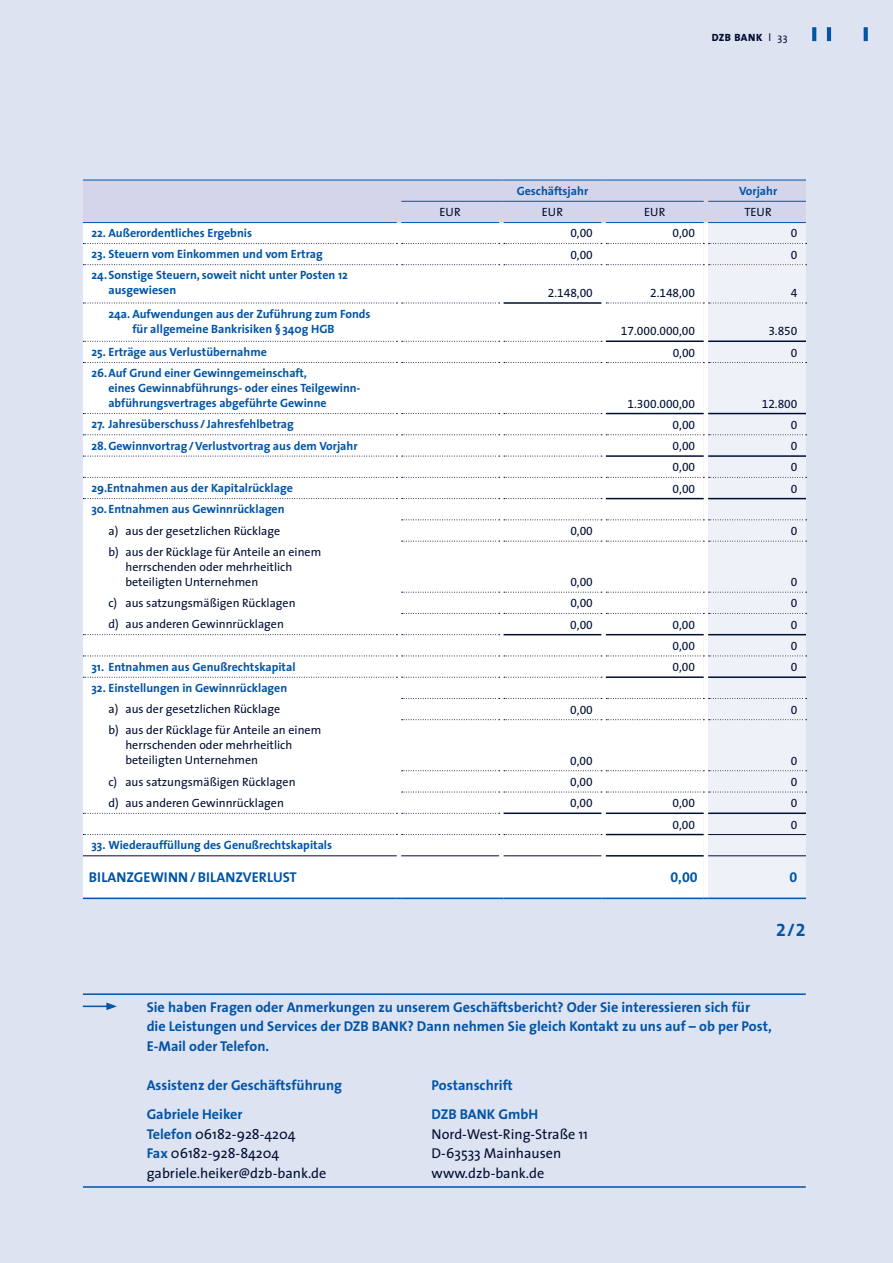
<style>
.page{position:relative;width:893px;height:1263px;background:#dee3f2}
.page>*{position:absolute;margin:0;border:0;box-sizing:border-box;transform-origin:0 0}
.t1{font:18px "The Sans Bold Expert";color:#0154a6}
.t2{font:700 14.25px/19.5px "The Sans";color:#0154a6}
.t3{font:14.25px "The Sans";color:#000e31}
.t4{font:14.25px "The Sans Bold Expert";color:#0154a6}
.t5{font:700 12px/15px "The Sans";color:#0154a6}
.t6{font:12px/15px "The Sans";color:#000e31}
.t7{font:12px "The Sans Expert";color:#000e31}
.t8{font:800 10.5px "The Sans";letter-spacing:.05em;color:#000e31}
.s1{font-weight:400}
.s2{font-weight:700;color:#0154a6}
</style>
<div class="page">
<svg style="left:812px;top:27px;width:4px;height:14px"></svg>
<hr style="left:827px;top:27px;width:4px;height:14px;background:#0154a6">
<svg style="left:864px;top:27px;width:4px;height:14px"></svg>
<svg style="left:83px;top:180px;width:724px;height:719px;background:#f5f6f9"></svg>
<hr style="left:83px;top:855px;width:314px;height:1px;background:#000e31">
<hr style="left:401px;top:855px;width:98px;height:1px;background:#000e31">
<hr style="left:504px;top:855px;width:97px;height:1px;background:#000e31">
<hr style="left:606px;top:834px;width:98px;height:1px;background:#000e31">
<hr style="left:606px;top:855px;width:98px;height:1px;background:#000e31">
<hr style="left:83px;top:993px;width:723px;height:2px;background:#0154a6">
<hr style="left:83px;top:1186px;width:723px;height:2px;background:#0154a6">
<hr style="left:83px;top:1005px;width:26px;height:2px;background:#0154a6">
<svg style="left:106px;top:1002px;width:11px;height:8px"></svg>
<p class="t8" style="left:712px;top:29px;width:78px">DZB BANK <span class="s1">l 33</span></p>
<p class="t5" style="left:517px;top:183px;width:73px">Geschäftsjahr</p>
<p class="t5" style="left:739px;top:183px;width:40px">Vorjahr</p>
<p class="t6" style="left:440px;top:204px;width:23px">EUR</p>
<p class="t6" style="left:542px;top:204px;width:23px">EUR</p>
<p class="t6" style="left:644px;top:204px;width:23px">EUR</p>
<p class="t6" style="left:744px;top:204px;width:29px">TEUR</p>
<p class="t5" style="left:91px;top:225px;width:162px">22. Außerordentliches Ergebnis</p>
<p class="t7" style="left:570px;top:223px;width:24px">0,00</p>
<p class="t7" style="left:673px;top:223px;width:24px">0,00</p>
<p class="t7" style="left:791px;top:223px;width:8px">0</p>
<p class="t5" style="left:91px;top:246px;width:233px">23. Steuern vom Einkommen und vom Ertrag</p>
<p class="t7" style="left:570px;top:245px;width:24px">0,00</p>
<p class="t7" style="left:791px;top:245px;width:8px">0</p>
<p class="t5" style="left:108px;top:268px;width:241px;text-indent:-17px">24.Sonstige Steuern, soweit nicht unter Posten 12 ausgewiesen</p>
<p class="t7" style="left:548px;top:283px;width:47px">2.148,00</p>
<p class="t7" style="left:650px;top:283px;width:47px">2.148,00</p>
<p class="t7" style="left:791px;top:283px;width:8px">4</p>
<p class="t5" style="left:132px;top:306px;width:240px;text-indent:-24px">24a. Aufwendungen aus der Zuführung zum Fonds für allgemeine Bankrisiken §340g HGB</p>
<p class="t7" style="left:621px;top:321px;width:76px">17.000.000,00</p>
<p class="t7" style="left:768px;top:321px;width:31px">3.850</p>
<p class="t5" style="left:91px;top:344px;width:177px">25. Erträge aus Verlustübernahme</p>
<p class="t7" style="left:673px;top:342px;width:24px">0,00</p>
<p class="t7" style="left:791px;top:342px;width:8px">0</p>
<p class="t5" style="left:108px;top:365px;width:253px;text-indent:-17px">26.Auf Grund einer Gewinngemeinschaft,<br>eines Gewinnabführungs‑ oder eines Teilgewinn&shy;abführungsvertrages abgeführte Gewinne</p>
<p class="t7" style="left:628px;top:393px;width:69px">1.300.000,00</p>
<p class="t7" style="left:762px;top:393px;width:37px">12.800</p>
<p class="t5" style="left:91px;top:416px;width:204px">27. Jahresüberschuss / Jahresfehlbetrag</p>
<p class="t7" style="left:673px;top:415px;width:24px">0,00</p>
<p class="t7" style="left:791px;top:415px;width:8px">0</p>
<p class="t5" style="left:91px;top:438px;width:268px">28.Gewinnvortrag/Verlustvortrag aus dem Vorjahr</p>
<p class="t7" style="left:673px;top:436px;width:24px">0,00</p>
<p class="t7" style="left:791px;top:436px;width:8px">0</p>
<p class="t7" style="left:673px;top:457px;width:24px">0,00</p>
<p class="t7" style="left:791px;top:457px;width:8px">0</p>
<p class="t5" style="left:91px;top:480px;width:203px">29.Entnahmen aus der Kapitalrücklage</p>
<p class="t7" style="left:673px;top:479px;width:24px">0,00</p>
<p class="t7" style="left:791px;top:479px;width:8px">0</p>
<p class="t5" style="left:91px;top:501px;width:195px">30.Entnahmen aus Gewinnrücklagen</p>
<p class="t6" style="left:108px;top:523px;width:173px">a) aus der gesetzlichen Rücklage</p>
<p class="t7" style="left:570px;top:521px;width:24px">0,00</p>
<p class="t7" style="left:791px;top:521px;width:8px">0</p>
<p class="t6" style="left:125px;top:544px;width:197px;text-indent:-17px">b) aus der Rücklage für Anteile an einem herrschenden oder mehrheitlich beteiligten Unternehmen</p>
<p class="t7" style="left:570px;top:572px;width:24px">0,00</p>
<p class="t7" style="left:791px;top:572px;width:8px">0</p>
<p class="t6" style="left:108px;top:595px;width:189px">c) aus satzungsmäßigen Rücklagen</p>
<p class="t7" style="left:570px;top:593px;width:24px">0,00</p>
<p class="t7" style="left:791px;top:593px;width:8px">0</p>
<p class="t6" style="left:108px;top:616px;width:177px">d) aus anderen Gewinnrücklagen</p>
<p class="t7" style="left:570px;top:615px;width:24px">0,00</p>
<p class="t7" style="left:673px;top:615px;width:24px">0,00</p>
<p class="t7" style="left:791px;top:615px;width:8px">0</p>
<p class="t7" style="left:673px;top:636px;width:24px">0,00</p>
<p class="t7" style="left:791px;top:636px;width:8px">0</p>
<p class="t5" style="left:91px;top:659px;width:206px">31. Entnahmen aus Genußrechtskapital</p>
<p class="t7" style="left:673px;top:657px;width:24px">0,00</p>
<p class="t7" style="left:791px;top:657px;width:8px">0</p>
<p class="t5" style="left:91px;top:680px;width:197px">32. Einstellungen in Gewinnrücklagen</p>
<p class="t6" style="left:108px;top:701px;width:173px">a) aus der gesetzlichen Rücklage</p>
<p class="t7" style="left:570px;top:700px;width:24px">0,00</p>
<p class="t7" style="left:791px;top:700px;width:8px">0</p>
<p class="t6" style="left:125px;top:722px;width:197px;text-indent:-17px">b) aus der Rücklage für Anteile an einem herrschenden oder mehrheitlich beteiligten Unternehmen</p>
<p class="t7" style="left:570px;top:751px;width:24px">0,00</p>
<p class="t7" style="left:791px;top:751px;width:8px">0</p>
<p class="t6" style="left:108px;top:774px;width:189px">c) aus satzungsmäßigen Rücklagen</p>
<p class="t7" style="left:570px;top:772px;width:24px">0,00</p>
<p class="t7" style="left:791px;top:772px;width:8px">0</p>
<p class="t6" style="left:108px;top:795px;width:177px">d) aus anderen Gewinnrücklagen</p>
<p class="t7" style="left:570px;top:793px;width:24px">0,00</p>
<p class="t7" style="left:673px;top:793px;width:24px">0,00</p>
<p class="t7" style="left:791px;top:793px;width:8px">0</p>
<p class="t7" style="left:673px;top:814px;width:24px">0,00</p>
<p class="t7" style="left:791px;top:814px;width:8px">0</p>
<p class="t5" style="left:91px;top:837px;width:242px">33. Wiederauffüllung des Genußrechtskapitals</p>
<p class="t2" style="left:89px;top:867px;width:209px">BILANZGEWINN/BILANZVERLUST</p>
<p class="t4" style="left:670px;top:865px;width:29px">0,00</p>
<p class="t4" style="left:790px;top:865px;width:9px">0</p>
<h1 class="t1" style="left:776px;top:915px;width:31px">2/2</h1>
<p class="t2" style="left:147px;top:997px;width:626px">Sie haben Fragen oder Anmerkungen zu unserem Geschäftsbericht? Oder Sie interessieren sich für die Leistungen und Services der DZB BANK? Dann nehmen Sie gleich Kontakt zu uns auf – ob per Post,<br>E-Mail oder Telefon.</p>
<p class="t2" style="left:147px;top:1075px;width:197px">Assistenz der Geschäftsführung</p>
<p class="t2" style="left:432px;top:1075px;width:83px">Postanschrift</p>
<p class="t2" style="left:147px;top:1104px;width:97px">Gabriele Heiker</p>
<p class="t2" style="left:432px;top:1104px;width:108px">DZB BANK GmbH</p>
<p class="t3" style="left:147px;top:1122px;width:150px"><span class="s2">Telefon</span> 06182-928-4204</p>
<p class="t3" style="left:432px;top:1122px;width:158px">Nord-West-Ring-Straße 11</p>
<p class="t3" style="left:147px;top:1141px;width:134px"><span class="s2">Fax</span> 06182-928-84204</p>
<p class="t3" style="left:432px;top:1141px;width:131px">D-63533 Mainhausen</p>
<p class="t3" style="left:147px;top:1161px;width:181px">gabriele.heiker@dzb-bank.de</p>
<p class="t3" style="left:432px;top:1161px;width:114px">www.dzb-bank.de</p>
</div>
